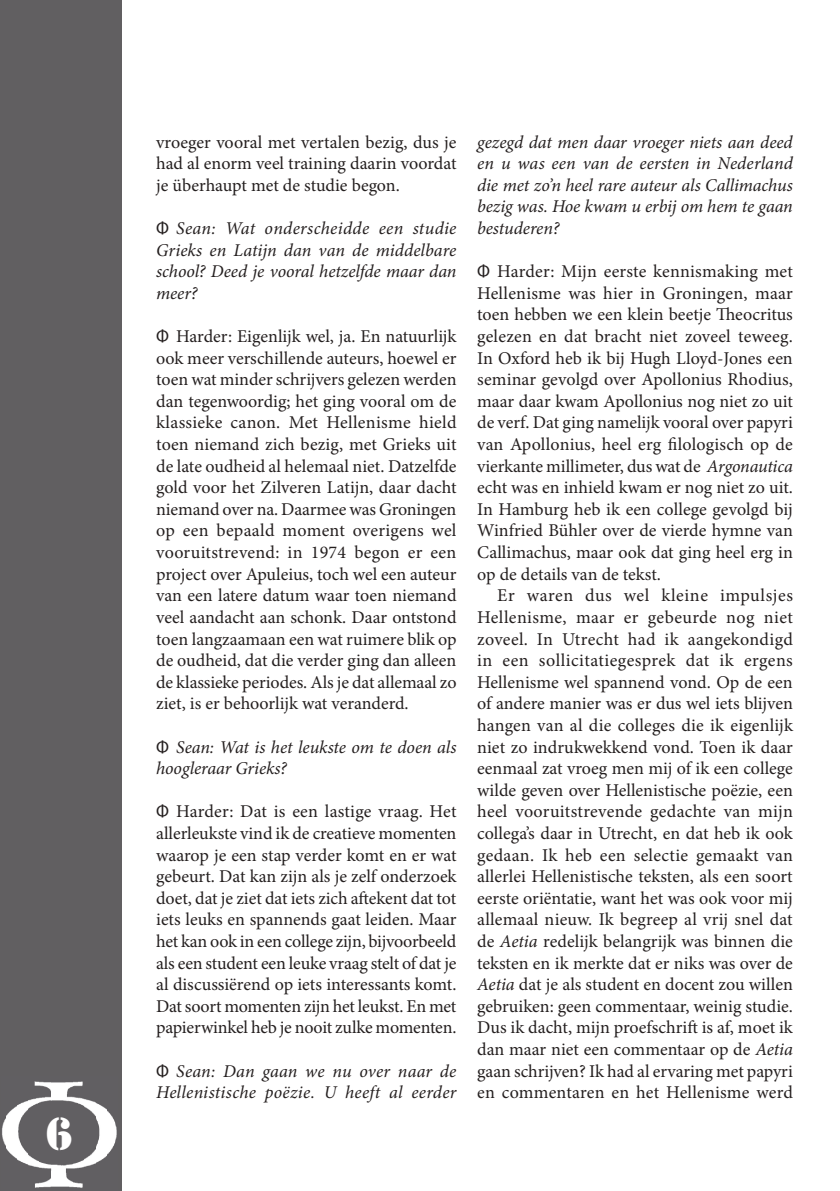
<style>
.page{position:relative;width:840px;height:1191px;background:#fff}
.page>*{position:absolute;margin:0;border:0;box-sizing:border-box;transform-origin:0 0}
.t1{font:48px "Stencil";color:#fff}
.t2{font:18px/21.6px "Minion Pro";letter-spacing:-.005em;color:#241f1f;text-align:justify}
.t3{font:italic 18px/21.6px "Minion Pro";letter-spacing:-.005em;color:#241f1f;text-align:justify}
.t4{font:italic 18px/21.6px "Minion Pro";letter-spacing:.015em;color:#241f1f}
.s1{font-family:"Myriad Pro";font-style:normal}
.s2{font-family:"Myriad Pro"}
.s3{font-style:italic}
</style>
<div class="page">
<div style="left:0;top:0;width:122px;height:1191px;background:#615f61"></div>
<img style="left:2px;top:1081px;width:115px;height:107px">
<h1 class="t1" style="left:45px;top:1106px;width:29px">6</h1>
<p class="t2" style="left:156px;top:131px;width:302px">vroeger vooral met vertalen bezig, dus je had al enorm veel training daarin voordat je überhaupt met de studie begon.</p>
<p class="t3" style="left:156px;top:217px;width:302px"><span class="s1">Φ</span> Sean: Wat onderscheidde een studie Grieks en Latijn dan van de middelbare school? Deed je vooral hetzelfde maar dan meer?</p>
<p class="t2" style="left:156px;top:325px;width:302px"><span class="s2">Φ</span> Harder: Eigenlijk wel, ja. En natuurlijk ook meer verschillende auteurs, hoewel er toen wat minder schrijvers gelezen werden dan tegenwoordig; het ging vooral om de klassieke canon. Met Hellenisme hield toen niemand zich bezig, met Grieks uit de late oudheid al helemaal niet. Datzelfde gold voor het Zilveren Latijn, daar dacht niemand over na. Daarmee was Groningen op een bepaald moment overigens wel vooruitstrevend: in 1974 begon er een project over Apuleius, toch wel een auteur van een latere datum waar toen niemand veel aandacht aan schonk. Daar ontstond toen langzaamaan een wat ruimere blik op de oudheid, dat die verder ging dan alleen de klassieke periodes. Als je dat allemaal zo ziet, is er behoorlijk wat veranderd.</p>
<p class="t3" style="left:156px;top:736px;width:302px"><span class="s1">Φ</span> Sean: Wat is het leukste om te doen als hoogleraar Grieks?</p>
<p class="t2" style="left:156px;top:801px;width:302px"><span class="s2">Φ</span> Harder: Dat is een lastige vraag. Het allerleukste vind ik de creatieve momenten waarop je een stap verder komt en er wat gebeurt. Dat kan zijn als je zelf onderzoek doet, dat je ziet dat iets zich aftekent dat tot iets leuks en spannends gaat leiden. Maar het kan ook in een college zijn, bijvoorbeeld als een student een leuke vraag stelt of dat je al discussiërend op iets interessants komt.<br>Dat soort momenten zijn het leukst. En met papierwinkel heb je nooit zulke momenten.</p>
<p class="t4" style="left:156px;top:1060px;width:302px"><span class="s1">Φ</span> Sean: Dan gaan we nu over naar de<br>Hellenistische poëzie. U heeft al eerder</p>
<p class="t3" style="left:477px;top:131px;width:317px">gezegd dat men daar vroeger niets aan deed en u was een van de eersten in Nederland die met zo’n heel rare auteur als Callimachus bezig was. Hoe kwam u erbij om hem te gaan bestuderen?</p>
<p class="t2" style="left:477px;top:261px;width:317px"><span class="s2">Φ</span> Harder: Mijn eerste kennismaking met Hellenisme was hier in Groningen, maar toen hebben we een klein beetje Theocritus gelezen en dat bracht niet zoveel teweeg.<br>In Oxford heb ik bij Hugh Lloyd-Jones een seminar gevolgd over Apollonius Rhodius, maar daar kwam Apollonius nog niet zo uit de verf. Dat ging namelijk vooral over papyri van Apollonius, heel erg filologisch op de vierkante millimeter, dus wat de <span class="s3">Argonautica </span>echt was en inhield kwam er nog niet zo uit.<br>In Hamburg heb ik een college gevolgd bij Winfried Bühler over de vierde hymne van Callimachus, maar ook dat ging heel erg in op de details van de tekst.</p>
<p class="t2" style="left:477px;top:585px;width:317px;text-indent:20px">Er waren dus wel kleine impulsjes Hellenisme, maar er gebeurde nog niet zoveel. In Utrecht had ik aangekondigd in een sollicitatiegesprek dat ik ergens Hellenisme wel spannend vond. Op de een of andere manier was er dus wel iets blijven hangen van al die colleges die ik eigenlijk niet zo indrukwekkend vond. Toen ik daar eenmaal zat vroeg men mij of ik een college wilde geven over Hellenistische poëzie, een heel vooruitstrevende gedachte van mijn collega’s daar in Utrecht, en dat heb ik ook gedaan. Ik heb een selectie gemaakt van allerlei Hellenistische teksten, als een soort eerste oriëntatie, want het was ook voor mij allemaal nieuw. Ik begreep al vrij snel dat de <span class="s3">Aetia</span> redelijk belangrijk was binnen die teksten en ik merkte dat er niks was over de <span class="s3">Aetia</span> dat je als student en docent zou willen gebruiken: geen commentaar, weinig studie.<br>Dus ik dacht, mijn proefschrift is af, moet ik dan maar niet een commentaar op de <span class="s3">Aetia </span>gaan schrijven? Ik had al ervaring met papyri en commentaren en het Hellenisme werd</p>
</div>
